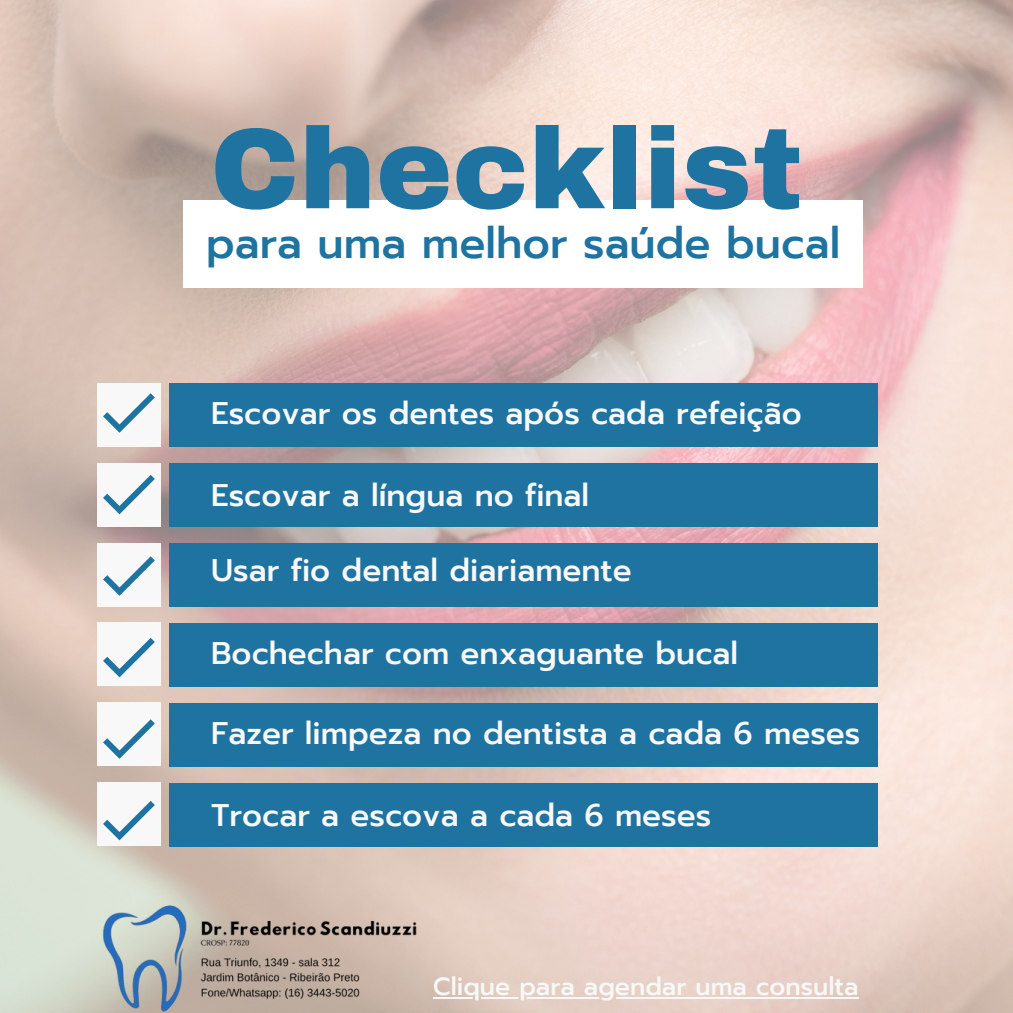
<style>
.page{position:relative;width:1013px;height:1013px;background:#fff}
.page>*{position:absolute;margin:0;border:0;box-sizing:border-box;transform-origin:0 0}
.t1{font:900 114.62px "Archivo";color:#1f73a0}
.t2{font:500 43.12px "Prompt";color:#1f73a0}
.t3{font:500 31.25px "Prompt";color:#f8f8f8}
.t4{font:500 25px "Prompt";color:#f8f8f8}
</style>
<div class="page">
<img style="left:0;top:0;width:1012px;height:1012px">
<div style="left:169px;top:383px;width:708px;height:63px;background:#1f73a0"></div>
<div style="left:169px;top:702px;width:708px;height:64px;background:#1f73a0"></div>
<div style="left:169px;top:782px;width:708px;height:64px;background:#1f73a0"></div>
<div style="left:169px;top:463px;width:708px;height:63px;background:#1f73a0"></div>
<div style="left:169px;top:542px;width:708px;height:64px;background:#1f73a0"></div>
<div style="left:169px;top:622px;width:708px;height:64px;background:#1f73a0"></div>
<div style="left:97px;top:383px;width:64px;height:63px;background:#f8f8f8"></div>
<div style="left:97px;top:463px;width:64px;height:63px;background:#f8f8f8"></div>
<div style="left:97px;top:542px;width:64px;height:64px;background:#f8f8f8"></div>
<div style="left:97px;top:622px;width:64px;height:64px;background:#f8f8f8"></div>
<div style="left:97px;top:702px;width:64px;height:64px;background:#f8f8f8"></div>
<div style="left:97px;top:782px;width:64px;height:64px;background:#f8f8f8"></div>
<svg style="left:103px;top:393px;width:52px;height:40px"></svg>
<svg style="left:103px;top:475px;width:52px;height:39px"></svg>
<svg style="left:103px;top:556px;width:52px;height:40px"></svg>
<svg style="left:103px;top:638px;width:52px;height:39px"></svg>
<svg style="left:103px;top:719px;width:52px;height:39px"></svg>
<svg style="left:103px;top:801px;width:52px;height:39px"></svg>
<img style="left:97px;top:901px;width:329px;height:111px">
<div style="left:183px;top:200px;width:680px;height:88px;background:#fff"></div>
<hr style="left:433px;top:996px;width:425px;height:2px;background:#f8f8f8">
<p class="t1" style="left:210px;top:107px;width:594px">Checklist</p>
<h2 class="t2" style="left:206px;top:211px;width:635px">para uma melhor saúde bucal</h2>
<p class="t3" style="left:211px;top:390px;width:592px">Escovar os dentes após cada refeição</p>
<p class="t3" style="left:211px;top:472px;width:380px">Escovar a língua no final</p>
<p class="t3" style="left:211px;top:547px;width:422px">Usar fio dental diariamente</p>
<h3 class="t3" style="left:211px;top:630px;width:528px">Bochechar com enxaguante bucal</h3>
<p class="t3" style="left:211px;top:710px;width:651px">Fazer limpeza no dentista a cada 6 meses</p>
<p class="t3" style="left:211px;top:792px;width:502px">Trocar a escova a cada 6 meses</p>
<h3 class="t4" style="left:433px;top:967px;width:427px">Clique para agendar uma consulta</h3>
</div>
